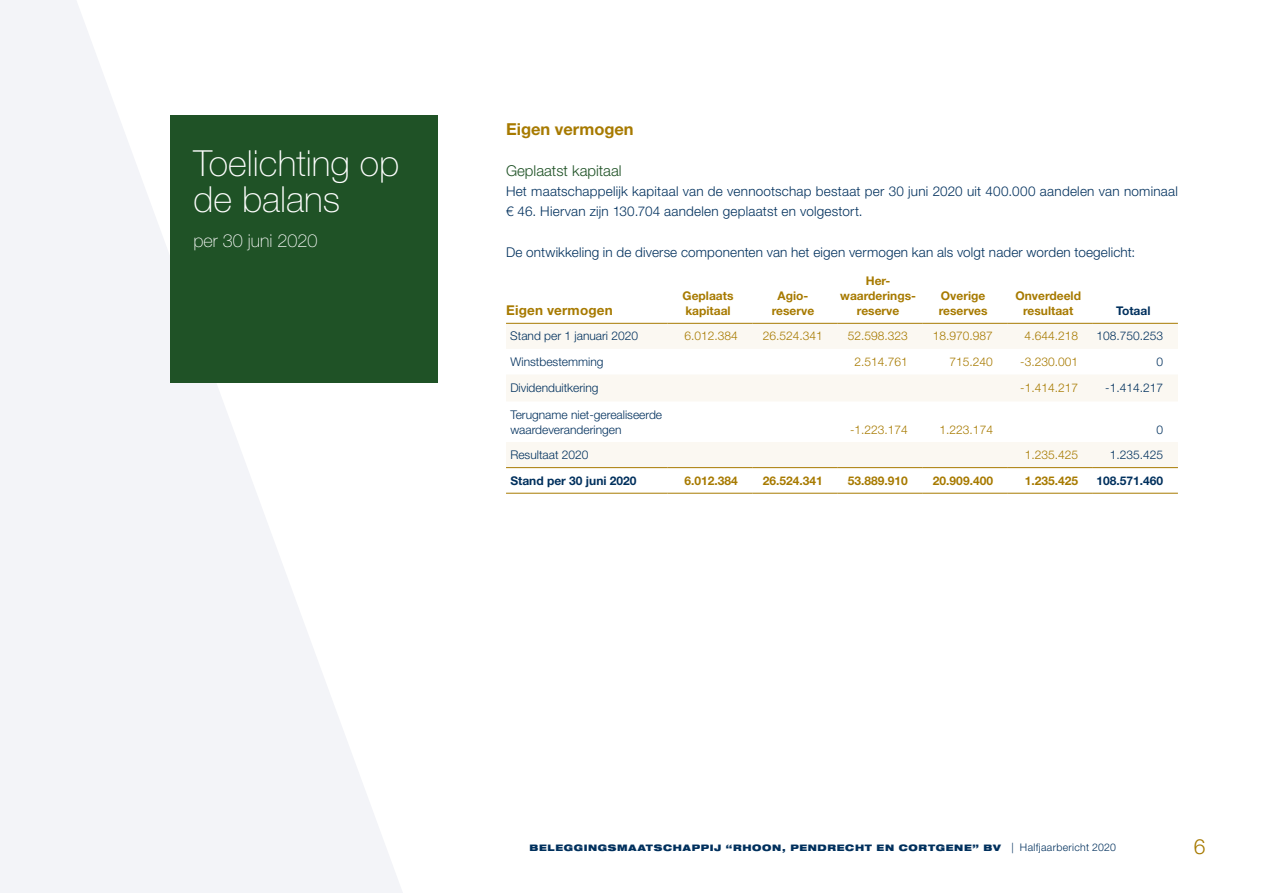
<style>
.page{position:relative;width:1263px;height:893px;background:#fff}
.page>*{position:absolute;margin:0;border:0;box-sizing:border-box;transform-origin:0 0}
.t1{font:100 36px/36px "Helvetica Neue LT Std";color:#fff}
.t2{font:300 21px "Helvetica Neue LT Std";color:#a77a00}
.t3{font:100 18px "Helvetica Neue LT Std";color:#fff}
.t4{font:700 16.5px "Helvetica Neue LT Std";color:#a77a00}
.t5{font:300 15px "Helvetica Neue LT Std";color:#1f5226}
.t6{font:300 13.5px/20.2px "Helvetica Neue LT Std";letter-spacing:.015em;color:#00305d}
.t7{font:700 13.5px "Helvetica Neue LT Std";letter-spacing:.02em;color:#a77a00}
.t8{font:300 12px/15px "Helvetica Neue LT Std";color:#00305d}
.t9{font:700 12px/15px "Helvetica Neue LT Std";color:#a77a00;text-align:center}
.t10{font:300 12px "Helvetica Neue LT Std";color:#a77a00}
.t11{font:700 12px "Helvetica Neue LT Std";color:#00305d}
.t12{font:900 expanded 9px "Helvetica Neue LT Std";letter-spacing:.07em;color:#00305d}
.s1{font-weight:300;font-stretch:normal;font-size:10.5px}
</style>
<div class="page">
<svg style="left:0;top:0;width:402px;height:893px;fill:#f3f4f8"></svg>
<div style="left:170px;top:115px;width:268px;height:268px;background:#1f5226"></div>
<svg style="left:506px;top:324px;width:672px;height:77px;fill:#fbf8f2"></svg>
<svg style="left:506px;top:442px;width:672px;height:51px"></svg>
<hr style="left:506px;top:323px;width:162px;height:1px;background:#a77a00">
<hr style="left:668px;top:323px;width:85px;height:1px;background:#a77a00">
<hr style="left:753px;top:323px;width:85px;height:1px;background:#a77a00">
<hr style="left:838px;top:323px;width:85px;height:1px;background:#a77a00">
<hr style="left:923px;top:323px;width:85px;height:1px;background:#a77a00">
<hr style="left:1008px;top:323px;width:85px;height:1px;background:#a77a00">
<hr style="left:1093px;top:323px;width:85px;height:1px;background:#a77a00">
<hr style="left:506px;top:467px;width:162px;height:1px;background:#a77a00">
<hr style="left:668px;top:467px;width:85px;height:1px;background:#a77a00">
<hr style="left:753px;top:467px;width:85px;height:1px;background:#a77a00">
<hr style="left:838px;top:467px;width:85px;height:1px;background:#a77a00">
<hr style="left:923px;top:467px;width:85px;height:1px;background:#a77a00">
<hr style="left:1008px;top:467px;width:85px;height:1px;background:#a77a00">
<hr style="left:1093px;top:467px;width:85px;height:1px;background:#a77a00">
<hr style="left:506px;top:493px;width:162px;height:1px;background:#a77a00">
<hr style="left:668px;top:493px;width:85px;height:1px;background:#a77a00">
<hr style="left:753px;top:493px;width:85px;height:1px;background:#a77a00">
<hr style="left:838px;top:493px;width:85px;height:1px;background:#a77a00">
<hr style="left:923px;top:493px;width:85px;height:1px;background:#a77a00">
<hr style="left:1008px;top:493px;width:85px;height:1px;background:#a77a00">
<hr style="left:1093px;top:493px;width:85px;height:1px;background:#a77a00">
<h1 class="t1" style="left:193px;top:146px;width:207px">Toelichting op de balans</h1>
<h3 class="t3" style="left:193px;top:230px;width:126px">per 30 juni 2020</h3>
<p class="t4" style="left:506px;top:119px;width:129px">Eigen vermogen</p>
<p class="t5" style="left:506px;top:161px;width:117px">Geplaatst kapitaal</p>
<p class="t6" style="left:506px;top:181px;width:673px">Het maatschappelijk kapitaal van de vennootschap bestaat per 30 juni 2020 uit 400.000 aandelen van nominaal € 46. Hiervan zijn 130.704 aandelen geplaatst en volgestort.</p>
<p class="t6" style="left:506px;top:241px;width:631px">De ontwikkeling in de diverse componenten van het eigen vermogen kan als volgt nader worden toegelicht:</p>
<p class="t7" style="left:506px;top:302px;width:108px">Eigen vermogen</p>
<p class="t9" style="left:683px;top:288px;width:52px;text-align:left">Geplaats kapitaal</p>
<p class="t9" style="left:772px;top:288px;width:44px">Agio&shy;reserve</p>
<p class="t9" style="left:840px;top:273px;width:77px">Her&shy;waarderings&shy;reserve</p>
<p class="t9" style="left:939px;top:288px;width:50px;text-align:left">Overige reserves</p>
<p class="t9" style="left:1015px;top:288px;width:67px">Onverdeeld resultaat</p>
<p class="t11" style="left:1116px;top:303px;width:36px">Totaal</p>
<p class="t8" style="left:510px;top:328px;width:129px">Stand per 1 januari 2020</p>
<p class="t10" style="left:684px;top:329px;width:55px">6.012.384</p>
<p class="t10" style="left:763px;top:329px;width:62px">26.524.341</p>
<p class="t10" style="left:848px;top:329px;width:62px">52.598.323</p>
<p class="t10" style="left:933px;top:329px;width:62px">18.970.987</p>
<p class="t10" style="left:1025px;top:329px;width:55px">4.644.218</p>
<p class="t8" style="left:1096px;top:328px;width:68px">108.750.253</p>
<p class="t8" style="left:510px;top:354px;width:95px">Winstbestemming</p>
<p class="t10" style="left:854px;top:354px;width:55px">2.514.761</p>
<p class="t10" style="left:950px;top:354px;width:45px">715.240</p>
<p class="t10" style="left:1020px;top:354px;width:59px">-3.230.001</p>
<p class="t8" style="left:1156px;top:354px;width:8px">0</p>
<p class="t8" style="left:510px;top:380px;width:90px">Dividenduitkering</p>
<p class="t10" style="left:1020px;top:381px;width:59px">-1.414.217</p>
<p class="t8" style="left:1105px;top:380px;width:59px">-1.414.217</p>
<p class="t8" style="left:510px;top:406px;width:153px">Terugname niet-gerealiseerde waardeveranderingen</p>
<p class="t10" style="left:850px;top:422px;width:59px">-1.223.174</p>
<p class="t10" style="left:940px;top:422px;width:55px">1.223.174</p>
<p class="t8" style="left:1156px;top:421px;width:8px">0</p>
<p class="t8" style="left:510px;top:447px;width:80px">Resultaat 2020</p>
<p class="t10" style="left:1025px;top:447px;width:55px">1.235.425</p>
<p class="t8" style="left:1110px;top:447px;width:55px">1.235.425</p>
<p class="t11" style="left:510px;top:473px;width:128px">Stand per 30 juni 2020</p>
<p class="t9" style="left:684px;top:473px;width:55px">6.012.384</p>
<p class="t9" style="left:763px;top:473px;width:62px">26.524.341</p>
<p class="t9" style="left:848px;top:473px;width:62px">53.889.910</p>
<p class="t9" style="left:933px;top:473px;width:62px">20.909.400</p>
<p class="t9" style="left:1025px;top:473px;width:55px">1.235.425</p>
<p class="t11" style="left:1096px;top:473px;width:68px">108.571.460</p>
<p class="t12" style="left:530px;top:842px;width:588px">BELEGGINGSMAATSCHAPPIJ “RHOON, PENDRECHT EN CORTGENE” BV <span class="s1">| Halfjaarbericht 2020</span></p>
<h2 class="t2" style="left:1194px;top:834px;width:13px">6</h2>
</div>
